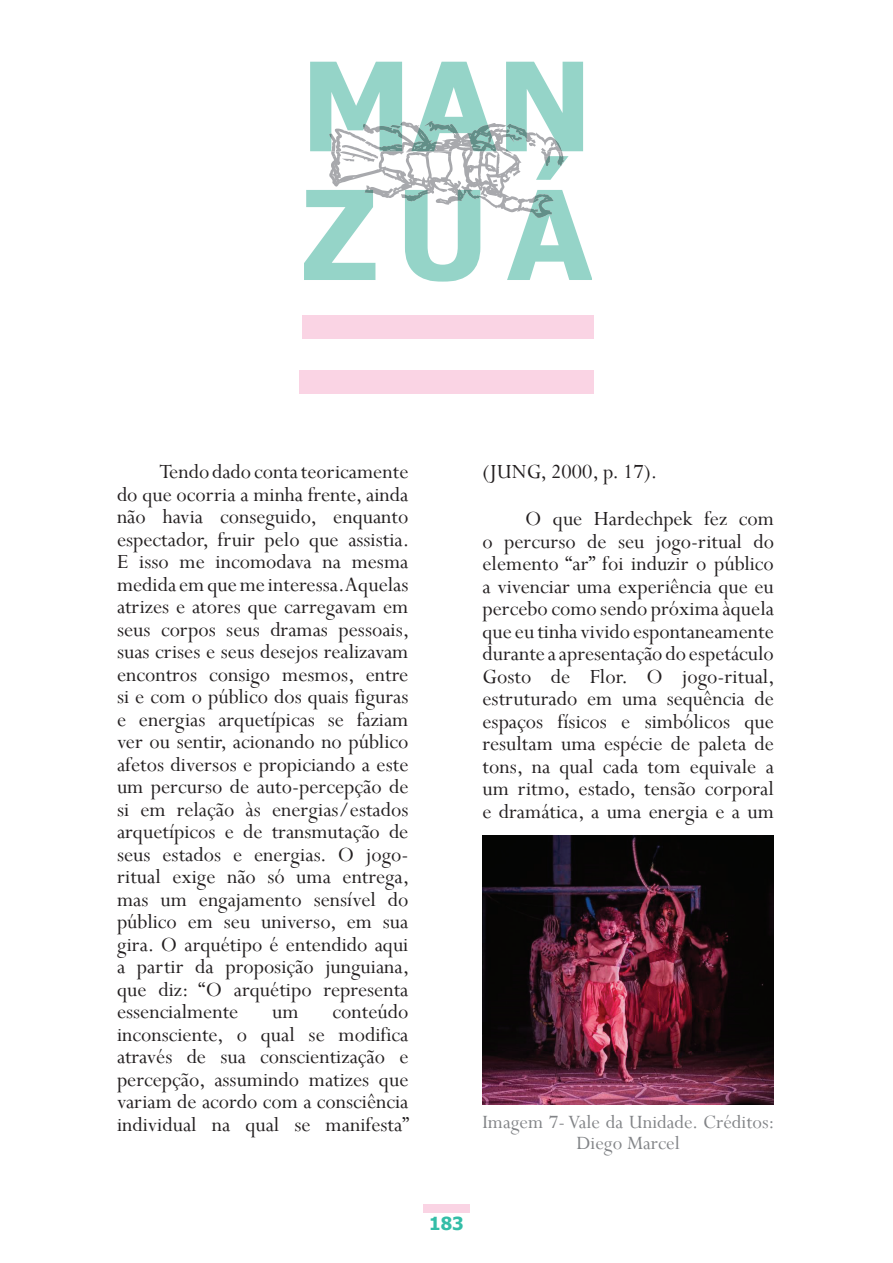
<style>
.page{position:relative;width:893px;height:1263px;background:#fff}
.page>*{position:absolute;margin:0;border:0;box-sizing:border-box;transform-origin:0 0}
.t1{font:700 123.9px/128.4px "Tahoma";letter-spacing:.075em;color:#95d4c8}
.t2{font:22.5px/22.5px "Perpetua";color:#231f20;text-align:justify}
.t3{font:21px/21px "Perpetua";color:#828487;text-align:center}
.t4{font:700 18px "Tahoma";color:#34bda7}
</style>
<div class="page">
<div style="left:302px;top:316px;width:292px;height:23px;background:#fad4e4"></div>
<div style="left:299px;top:370px;width:295px;height:23px;background:#fad4e4"></div>
<svg style="left:329px;top:123px;width:233px;height:95px"></svg>
<svg style="left:400px;top:121px;width:56px;height:23px"></svg>
<svg style="left:331px;top:152px;width:233px;height:22px"></svg>
<div style="left:423px;top:1205px;width:47px;height:8px;background:#fad4e4"></div>
<img style="left:482px;top:836px;width:292px;height:269px">
<h1 class="t1" style="left:301px;top:47px;width:293px">MAN<br>ZUÁ</h1>
<p class="t2" style="left:117px;top:460px;width:294px;text-indent:43px">Tendo dado conta teoricamente do que ocorria a minha frente, ainda não havia conseguido, enquanto espectador, fruir pelo que assistia.<br>E isso me incomodava na mesma medida em que me interessa. Aquelas atrizes e atores que carregavam em seus corpos seus dramas pessoais, suas crises e seus desejos realizavam encontros consigo mesmos, entre si e com o público dos quais figuras e energias arquetípicas se faziam ver ou sentir, acionando no público afetos diversos e propiciando a este um percurso de auto-percepção de si em relação às energias/estados arquetípicos e de transmutação de seus estados e energias. O jogo&shy;ritual exige não só uma entrega, mas um engajamento sensível do público em seu universo, em sua gira. O arquétipo é entendido aqui a partir da proposição junguiana, que diz: “O arquétipo representa essencialmente</p>
<p class="t2" style="left:117px;top:1000px;width:294px;text-indent:216px">conteúdo inconsciente, o qual se modifica através de sua conscientização e percepção, assumindo matizes que variam de acordo com a consciência individual na qual se manifesta”</p>
<p class="t2" style="left:272px;top:1000px;width:28px">um</p>
<p class="t2" style="left:525px;top:448px;width:250px;line-height:47.2px;text-indent:-43px">(JUNG, 2000, p. 17).<br>O que Hardechpek fez com</p>
<p class="t2" style="left:482px;top:530px;width:294px">o percurso de seu jogo-ritual do elemento “ar” foi induzir o público a vivenciar uma experiência que eu percebo como sendo próxima àquela que eu tinha vivido espontaneamente durante a apresentação do espetáculo Gosto de Flor. O jogo-ritual, estruturado em uma sequência de espaços físicos e simbólicos que resultam uma espécie de paleta de tons, na qual cada tom equivale a um ritmo, estado, tensão corporal e dramática, a uma energia e a um</p>
<p class="t3" style="left:482px;top:1111px;width:294px">Imagem 7- Vale da Unidade. Créditos:<br>Diego Marcel</p>
<p class="t4" style="left:429px;top:1211px;width:36px">183</p>
</div>
